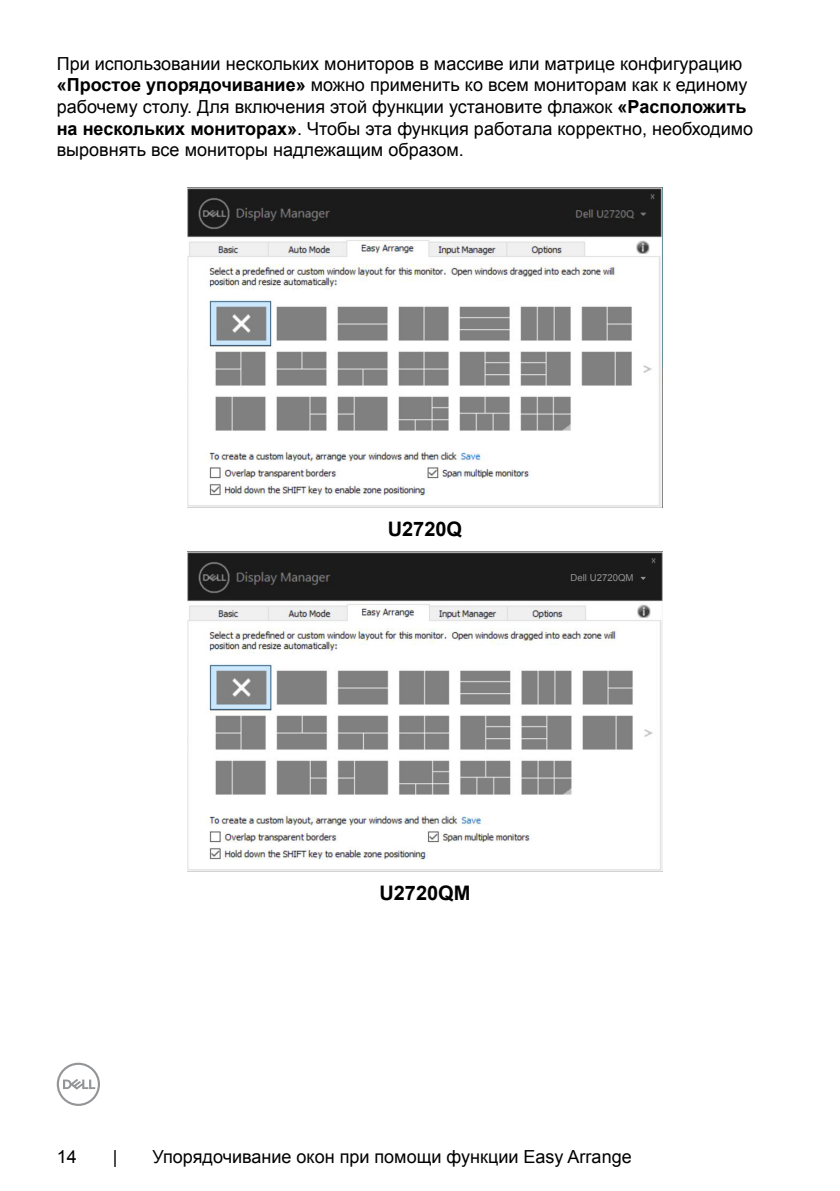
<style>
.page{position:relative;width:840px;height:1191px;background:#fff}
.page>*{position:absolute;margin:0;border:0;box-sizing:border-box;transform-origin:0 0}
.t1{font:700 20px "Arial";color:#000}
.t2{font:18px/21.6px "Arial";color:#000}
.t3{font:9.6px "Arial";color:#939393}
.s1{font-weight:700}
</style>
<div class="page">
<svg style="left:57px;top:1062px;width:43px;height:44px"></svg>
<img style="left:187px;top:187px;width:475px;height:320px">
<img style="left:187px;top:551px;width:475px;height:320px">
<div style="left:531px;top:571px;width:116px;height:12px;background:#1b1b1b"></div>
<p class="t2" style="left:57px;top:53px;width:697px">При использовании нескольких мониторов в массиве или матрице конфигурацию <span class="s1">«Простое упорядочивание»</span> можно применить ко всем мониторам как к единому рабочему столу. Для включения этой функции установите флажок <span class="s1">«Расположить на нескольких мониторах»</span>. Чтобы эта функция работала корректно, необходимо выровнять все мониторы надлежащим образом.</p>
<p class="t1" style="left:387px;top:516px;width:76px">U2720Q</p>
<p class="t3" style="left:570px;top:571px;width:64px">Dell U2720QM</p>
<p class="t1" style="left:379px;top:879px;width:93px">U2720QM</p>
<p class="t2" style="left:57px;top:1145px;width:22px">14</p>
<p class="t2" style="left:113px;top:1145px;width:6px">|</p>
<p class="t2" style="left:152px;top:1145px;width:480px">Упорядочивание окон при помощи функции Easy Arrange</p>
</div>
